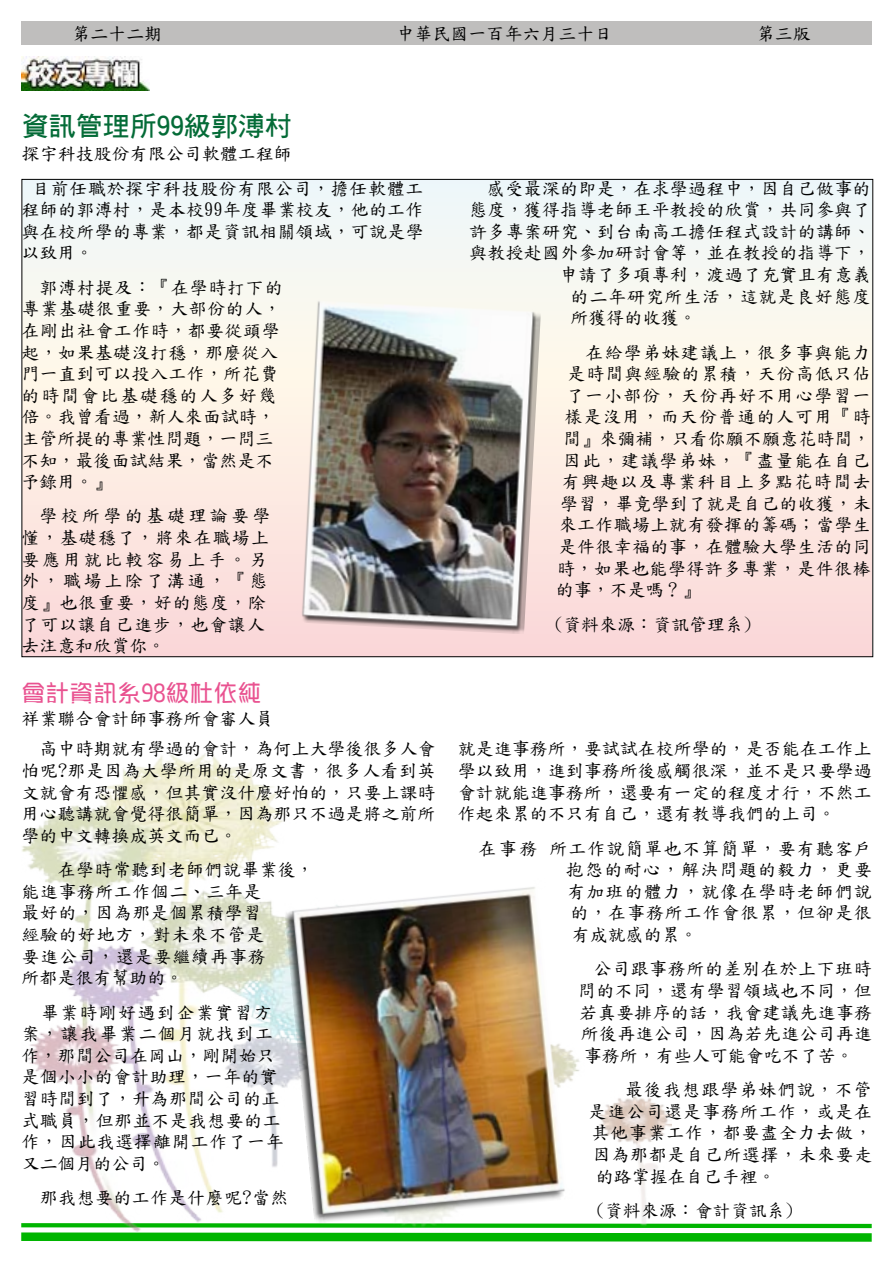
<style>
.page{position:relative;width:893px;height:1263px;background:#fff}
.page>*{position:absolute;margin:0;border:0;box-sizing:border-box;transform-origin:0 0}
.t1{font:27px "DF Hei W7 WIN BF";color:#046b37}
.t2{font:24px "DF Hua Yi W4 WIN BF";color:#e95290}
.t3{font:18px/21.6px "DF Kai Shu SB Estd BF";letter-spacing:.02em;color:#000}
.t4{font:18px/21.6px "DF Kai Shu SB Estd BF";color:#000}
.t5{font:18px/21.6px "DF Kai Shu SB Estd BF";letter-spacing:.06em;color:#000}
.t6{font:18px "DF Kai Shu SB Estd BF";letter-spacing:.055em;color:#000}
.t7{font:18px "DF Kai Shu SB Estd BF";letter-spacing:.065em;color:#000}
.t8{font:18px "DF Kai Shu SB Estd BF";letter-spacing:.045em;color:#000}
.t9{font:18px "DF Kai Shu SB Estd BF";letter-spacing:.07em;color:#000}
.t10{font:18px "DF Kai Shu SB Estd BF";letter-spacing:.08em;color:#000}
.t11{font:18px "DF Kai Shu SB Estd BF";letter-spacing:.05em;color:#000}
.t12{font:18px "DF Kai Shu SB Estd BF";letter-spacing:.04em;color:#000}
</style>
<div class="page">
<div style="left:21px;top:21px;width:851px;height:24px;background:#bfbebd"></div>
<img style="left:22px;top:56px;width:127px;height:35px">
<svg style="left:21px;top:1223px;width:851px;height:19px"></svg>
<div style="left:22px;top:180px;width:850px;height:477px;background:linear-gradient(to bottom,#f5fff8,#ffdcd7)"></div>
<img style="left:296px;top:294px;width:245px;height:340px">
<img style="left:22px;top:753px;width:649px;height:478px">
<img style="left:284px;top:878px;width:292px;height:346px">
<p class="t3" style="left:72px;top:22px;width:91px">第二十二期</p>
<p class="t4" style="left:396px;top:22px;width:217px">中華民國一百年六月三十日</p>
<p class="t3" style="left:757px;top:22px;width:65px">第三版</p>
<h1 class="t1" style="left:22px;top:112px;width:272px">資訊管理所99級郭溥村</h1>
<p class="t4" style="left:22px;top:143px;width:281px">探宇科技股份有限公司軟體工程師</p>
<p class="t3" style="left:22px;top:177px;width:404px;text-align:justify;text-indent:10px">目前任職於探宇科技股份有限公司，擔任軟體工程師的郭溥村，是本校99年度畢業校友，他的工作與在校所學的專業，都是資訊相關領域，可說是學以致用。</p>
<p class="t3" style="left:22px;top:276px;width:272px;text-indent:18px">郭溥村提及：『在學時打下的專業基礎很重要，大部份的人，在剛出社會工作時，都要從頭學起，如果基礎沒打穩，那麼從入門一直到可以投入工作，所花費的時間會比基礎穩的人多好幾倍。我曾看過，新人來面試時，主管所提的專業性問題，一問三不知，最後面試結果，當然是不予錄用。』</p>
<p class="t5" style="left:22px;top:505px;width:255px;text-indent:18px">學校所學的基礎理論要學懂，基礎穩了，將來在職場上要應用就比較容易上手。另外，職場上除了溝通，『態度』也很重要，好的態度，除了可以讓自己進步，也會讓人去注意和欣賞你。</p>
<h2 class="t2" style="left:21px;top:681px;width:241px">會計資訊系98級杜依純</h2>
<p class="t4" style="left:21px;top:708px;width:253px">祥業聯合會計師事務所會審人員</p>
<p class="t4" style="left:21px;top:738px;width:425px;text-indent:18px">高中時期就有學過的會計，為何上大學後很多人會怕呢?那是因為大學所用的是原文書，很多人看到英文就會有恐懼感，但其實沒什麼好怕的，只要上課時用心聽講就會覺得很簡單，因為那只不過是將之前所學的中文轉換成英文而已。</p>
<p class="t3" style="left:21px;top:859px;width:294px">　　在學時常聽到老師們說畢業後，能進事務所工作個二、三年是<br>最好的，因為那是個累積學習<br>經驗的好地方，對未來不管是<br>要進公司，還是要繼續再事務<br>所都是很有幫助的。</p>
<p class="t3" style="left:21px;top:1001px;width:264px">　畢業時剛好遇到企業實習方案，讓我畢業二個月就找到工作，那間公司在岡山，剛開始只是個小小的會計助理，一年的實習時間到了，升為那間公司的正式職員，但那並不是我想要的工作，因此我選擇離開工作了一年又二個月的公司。</p>
<p class="t3" style="left:21px;top:1187px;width:269px">　那我想要的工作是什麼呢?當然</p>
<p class="t3" style="left:487px;top:177px;width:394px">感受最深的即是，在求學過程中，因自己做事的</p>
<p class="t3" style="left:469px;top:199px;width:403px">態度，獲得指導老師王平教授的欣賞，共同參與了</p>
<p class="t3" style="left:469px;top:220px;width:403px">許多專案研究、到台南高工擔任程式設計的講師、</p>
<p class="t3" style="left:469px;top:242px;width:403px">與教授赴國外參加研討會等，並在教授的指導下，</p>
<p class="t3" style="left:560px;top:264px;width:312px">申請了多項專利，渡過了充實且有意義</p>
<p class="t8" style="left:571px;top:287px;width:301px">的二年研究所生活，這就是良好態度</p>
<p class="t3" style="left:571px;top:307px;width:127px">所獲得的收獲。</p>
<p class="t5" style="left:586px;top:341px;width:286px">在給學弟妹建議上，很多事與能力</p>
<p class="t6" style="left:568px;top:365px;width:304px">是時間與經驗的累積，天份高低只佔</p>
<p class="t5" style="left:566px;top:384px;width:306px">了一小部份，天份再好不用心學習一</p>
<p class="t7" style="left:565px;top:408px;width:317px">樣是沒用，而天份普通的人可用『時</p>
<p class="t3" style="left:563px;top:428px;width:309px">間』來彌補，只看你願不願意花時間，</p>
<p class="t9" style="left:563px;top:451px;width:309px">因此，建議學弟妹，『盡量能在自己</p>
<p class="t10" style="left:562px;top:473px;width:311px">有興趣以及專業科目上多點花時間去</p>
<p class="t3" style="left:560px;top:492px;width:312px">學習，畢竟學到了就是自己的收獲，未</p>
<p class="t3" style="left:559px;top:514px;width:314px">來工作職場上就有發揮的籌碼；當學生</p>
<p class="t3" style="left:559px;top:536px;width:314px">是件很幸福的事，在體驗大學生活的同</p>
<p class="t3" style="left:557px;top:557px;width:315px">時，如果也能學得許多專業，是件很棒</p>
<p class="t3" style="left:556px;top:579px;width:145px">的事，不是嗎？』</p>
<p class="t4" style="left:554px;top:613px;width:199px">(資料來源：資訊管理系)</p>
<p class="t3" style="left:458px;top:738px;width:415px;text-align:justify">就是進事務所，要試試在校所學的，是否能在工作上學以致用，進到事務所後感觸很深，並不是只要學過會計就能進事務所，還要有一定的程度才行，不然工作起來累的不只有自己，還有教導我們的上司。</p>
<p class="t6" style="left:458px;top:839px;width:415px">　在事務 所工作說簡單也不算簡單，要有聽客戶</p>
<p class="t7" style="left:566px;top:861px;width:308px">抱怨的耐心，解決問題的毅力，更要</p>
<p class="t5" style="left:567px;top:880px;width:315px">有加班的體力，就像在學時老師們說</p>
<p class="t11" style="left:570px;top:904px;width:303px">的，在事務所工作會很累，但卻是很</p>
<p class="t3" style="left:572px;top:924px;width:127px">有成就感的累。</p>
<p class="t3" style="left:575px;top:958px;width:308px">　公司跟事務所的差別在於上下班時</p>
<p class="t3" style="left:578px;top:980px;width:295px">問的不同，還有學習領域也不同，但</p>
<p class="t3" style="left:579px;top:1001px;width:294px">若真要排序的話，我會建議先進事務</p>
<p class="t3" style="left:581px;top:1023px;width:292px">所後再進公司，因為若先進公司再進</p>
<p class="t4" style="left:584px;top:1044px;width:271px">事務所，有些人可能會吃不了苦。</p>
<p class="t5" style="left:587px;top:1079px;width:286px">　　最後我想跟學弟妹們說，不管</p>
<p class="t6" style="left:588px;top:1102px;width:285px">是進公司還是事務所工作，或是在</p>
<p class="t12" style="left:591px;top:1124px;width:282px">其他事業工作，都要盡全力去做，</p>
<p class="t3" style="left:593px;top:1144px;width:281px">因為那都是自己所選擇，未來要走</p>
<p class="t4" style="left:596px;top:1165px;width:181px">的路掌握在自己手裡。</p>
<p class="t4" style="left:596px;top:1200px;width:199px">(資料來源：會計資訊系)</p>
</div>
